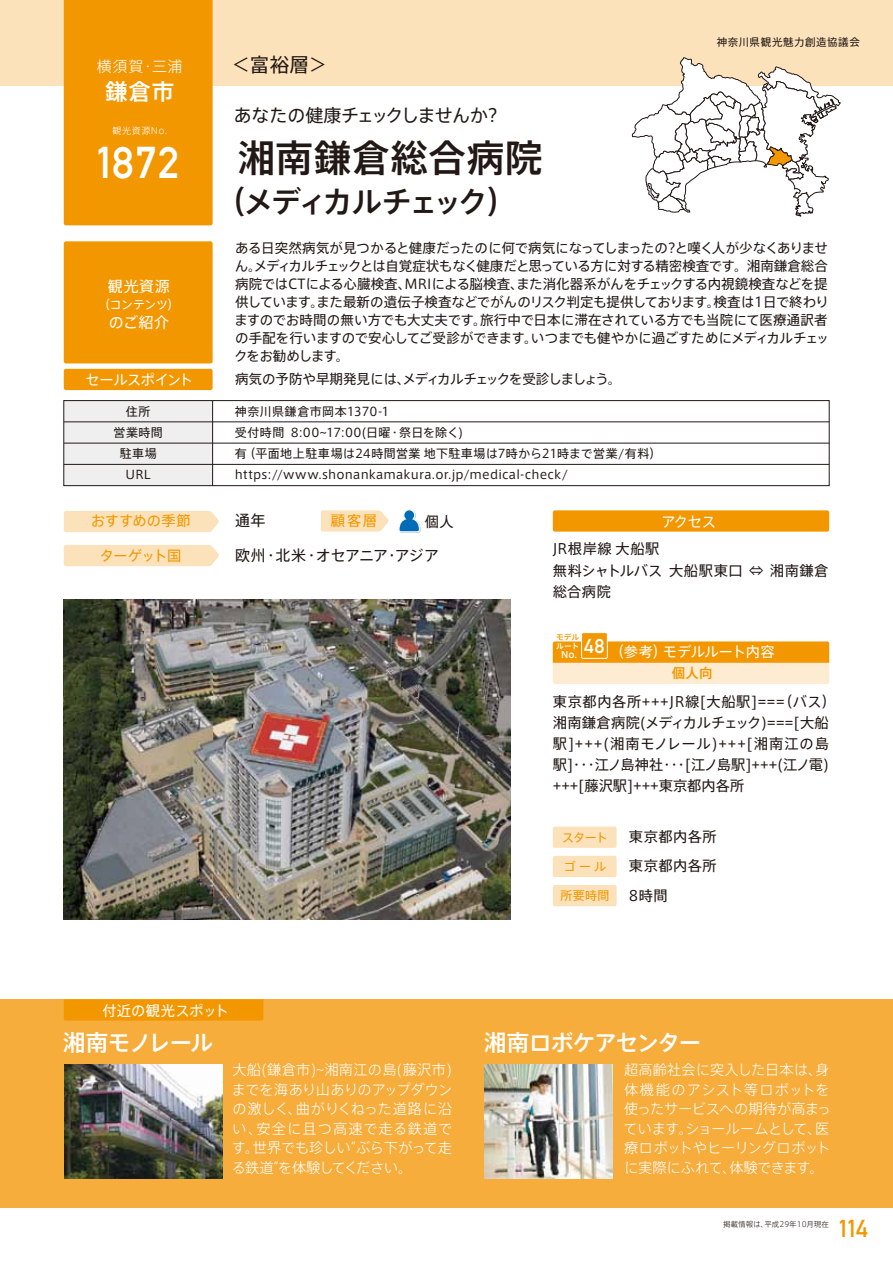
<style>
.page{position:relative;width:893px;height:1263px;background:#fff}
.page>*{position:absolute;margin:0;border:0;box-sizing:border-box;transform-origin:0 0}
.t1{font:43.5px "Alte DIN1451 Mittelschrift";color:#fff}
.t2{font:500 37.5px "Axis Pro N";letter-spacing:.02em;color:#221815}
.t3{font:500 30px "Axis Pro N";letter-spacing:-.125em;color:#221815}
.t4{font:24px "Alte DIN1451 Mittelschrift";color:#f39700}
.t5{font:500 22.5px "Axis Pro N";letter-spacing:-.03em;color:#fff}
.t6{font:500 22.5px "Axis Pro N";letter-spacing:-.05em;color:#fff}
.t7{font:19.5px "Axis Pro N";color:#221815}
.t8{font:18px "Axis Pro N";letter-spacing:-.03em;color:#221815}
.t9{font:15px "Axis Pro N";letter-spacing:-.025em;color:#221815}
.t10{font:15px "Axis Pro N";letter-spacing:.04em;color:#fff}
.t11{font:300 15px "Axis Pro N";color:#fff}
.t12{font:15px "Axis Pro N";color:#221815}
.t13{font:300 14.25px/19.5px "Axis Pro N";letter-spacing:-.005em;color:#fff;text-align:justify}
.t14{font:14.25px/21px "Axis Pro N";letter-spacing:.025em;color:#221815}
.t15{font:14.25px "Axis Pro N";letter-spacing:-.025em;color:#fff}
.t16{font:14.25px "Axis Pro N";color:#f39700}
.t17{font:14.25px "Axis Pro N";letter-spacing:.01em;color:#fff}
.t18{font:13.5px/18px "Axis Pro N";letter-spacing:-.025em;color:#221815}
.t19{font:500 13.5px "Axis Pro N";color:#f39700}
.t20{font:12px/21px "Axis Pro N";letter-spacing:.02em;color:#221815}
.t21{font:12px/21px "Axis Pro N";letter-spacing:.04em;color:#221815;text-align:center}
.t22{font:12px "Axis Pro N";letter-spacing:-.015em;color:#f39700}
.t23{font:12px "Axis Pro N";letter-spacing:-.05em;color:#fff}
.t24{font:10.5px "Axis Pro N";letter-spacing:.055em;color:#221815}
.t25{font:300 9px "Axis Pro N";letter-spacing:.065em;color:#fff}
.t26{font:500 9px "Axis Pro N";color:#fff}
.t27{font:500 7.65px "Axis Pro N";color:#f39700}
.t28{font:500 7.65px "Axis Pro N";color:#fff}
.t29{font:300 7.5px "Axis Pro N";color:#221815}
</style>
<div class="page">
<div style="left:0;top:0;width:893px;height:85px;background:#fce2ba"></div>
<div style="left:64px;top:0;width:149px;height:225px;background:#f39700"></div>
<div style="left:64px;top:241px;width:149px;height:122px;background:#f39700;border-radius:2px"></div>
<div style="left:64px;top:401px;width:149px;height:85px;background:#efefef"></div>
<hr style="left:212px;top:401px;width:1px;height:85px;background:#221815">
<hr style="left:64px;top:443px;width:765px;height:1px;background:#221815">
<hr style="left:64px;top:421px;width:765px;height:1px;background:#221815">
<hr style="left:64px;top:464px;width:765px;height:1px;background:#221815">
<div style="left:63px;top:400px;width:767px;height:86px;border:1px solid #221815"></div>
<div style="left:64px;top:511px;width:155px;height:21px;background:#fce2ba"></div>
<div style="left:64px;top:545px;width:155px;height:21px;background:#fce2ba"></div>
<svg style="left:321px;top:510px;width:68px;height:22px"></svg>
<svg style="left:398px;top:509px;width:23px;height:24px"></svg>
<div style="left:553px;top:885px;width:64px;height:21px;background:#fce2ba;border-radius:2px"></div>
<div style="left:553px;top:856px;width:64px;height:21px;background:#fce2ba;border-radius:2px"></div>
<div style="left:553px;top:827px;width:64px;height:21px;background:#fce2ba;border-radius:2px"></div>
<div style="left:0;top:999px;width:893px;height:209px;background:#f6ad3c"></div>
<div style="left:64px;top:999px;width:199px;height:21px;background:#f39700"></div>
<div style="left:553px;top:510px;width:276px;height:22px;background:#f39700;border-radius:2px"></div>
<img style="left:65px;top:1064px;width:157px;height:115px">
<svg style="left:632px;top:57px;width:209px;height:160px"></svg>
<div style="left:553px;top:641px;width:276px;height:43px;background:#feecd2;border-radius:2px"></div>
<svg style="left:553px;top:641px;width:276px;height:22px"></svg>
<div style="left:582px;top:633px;width:25px;height:25px;background:#f39700"></div>
<div style="left:581px;top:632px;width:27px;height:27px;border:1px solid #fff"></div>
<div style="left:64px;top:369px;width:149px;height:21px;background:#f39700;border-radius:2px"></div>
<img style="left:64px;top:600px;width:446px;height:320px">
<img style="left:485px;top:1064px;width:127px;height:115px">
<p class="t11" style="left:97px;top:58px;width:87px">横須賀・三浦</p>
<h3 class="t5" style="left:105px;top:80px;width:71px">鎌倉市</h3>
<p class="t25" style="left:113px;top:126px;width:56px">観光資源No.</p>
<h1 class="t1" style="left:96px;top:137px;width:85px">1872</h1>
<p class="t10" style="left:108px;top:279px;width:63px">観光資源</p>
<p class="t23" style="left:98px;top:298px;width:83px">（コンテンツ）</p>
<p class="t10" style="left:109px;top:315px;width:62px">のご紹介</p>
<h3 class="t7" style="left:232px;top:55px;width:97px">＜富裕層＞</h3>
<h3 class="t8" style="left:234px;top:106px;width:266px">あなたの健康チェックしませんか?</h3>
<h2 class="t2" style="left:237px;top:139px;width:307px">湘南鎌倉総合病院</h2>
<h3 class="t3" style="left:215px;top:186px;width:303px">（メディカルチェック）</h3>
<p class="t24" style="left:717px;top:37px;width:145px">神奈川県観光魅力創造協議会</p>
<p class="t18" style="left:234px;top:239px;width:596px">ある日突然病気が見つかると健康だったのに何で病気になってしまったの?と嘆く人が少なくありません。メディカルチェックとは自覚症状もなく健康だと思っている方に対する精密検査です。湘南鎌倉総合病院ではCTによる心臓検査、MRIによる脳検査、また消化器系がんをチェックする内視鏡検査などを提供しています。また最新の遺伝子検査などでがんのリスク判定も提供しております。検査は1日で終わりますのでお時間の無い方でも大丈夫です。旅行中で日本に滞在されている方でも当院にて医療通訳者の手配を行いますので安心してご受診ができます。いつまでも健やかに過ごすためにメディカルチェックをお勧めします。</p>
<p class="t15" style="left:86px;top:372px;width:109px">セールスポイント</p>
<p class="t18" style="left:235px;top:369px;width:388px">病気の予防や早期発見には、メディカルチェックを受診しましょう。</p>
<p class="t21" style="left:113px;top:401px;width:51px">住所<br>営業時間駐車場<br>URL</p>
<p class="t20" style="left:235px;top:401px;width:428px">神奈川県鎌倉市岡本1370-1<br>受付時間 8:00~17:00(日曜・祭日を除く)<br>有（平面地上駐車場は24時間営業 地下駐車場は7時から21時まで営業/有料）https://www.shonankamakura.or.jp/medical-check/</p>
<p class="t12" style="left:235px;top:513px;width:32px">通年</p>
<p class="t16" style="left:331px;top:514px;width:48px">顧客層</p>
<p class="t9" style="left:235px;top:548px;width:205px">欧州・北米・オセアニア・アジア</p>
<p class="t16" style="left:91px;top:514px;width:102px">おすすめの季節</p>
<p class="t16" style="left:100px;top:548px;width:83px">ターゲット国</p>
<p class="t15" style="left:661px;top:514px;width:56px">アクセス</p>
<p class="t14" style="left:553px;top:538px;width:277px">JR根岸線 大船駅<br>無料シャトルバス 大船駅東口 ⇔ 湘南鎌倉総合病院</p>
<p class="t14" style="left:425px;top:511px;width:31px">個人</p>
<p class="t27" style="left:556px;top:633px;width:25px">モデル</p>
<p class="t28" style="left:556px;top:643px;width:24px">ルート</p>
<p class="t26" style="left:561px;top:650px;width:45px">No. <sup>48</sup></p>
<p class="t15" style="left:610px;top:645px;width:166px">（参考）モデルルート内容</p>
<p class="t19" style="left:672px;top:667px;width:42px">個人向</p>
<p class="t14" style="left:553px;top:691px;width:285px">東京都内各所+++JR線[大船駅]===（バス）湘南鎌倉病院(メディカルチェック)===[大船駅]+++(湘南モノレール)+++[湘南江の島駅]・・・江ノ島神社・・・[江ノ島駅]+++(江ノ電) +++[藤沢駅]+++東京都内各所</p>
<p class="t22" style="left:562px;top:831px;width:47px">スタート</p>
<p class="t14" style="left:629px;top:826px;width:89px">東京都内各所</p>
<p class="t22" style="left:564px;top:861px;width:44px">ゴ ー ル</p>
<p class="t14" style="left:629px;top:855px;width:89px">東京都内各所</p>
<p class="t22" style="left:560px;top:890px;width:51px">所要時間</p>
<p class="t14" style="left:629px;top:885px;width:40px">8時間</p>
<p class="t17" style="left:102px;top:1003px;width:128px">付近の観光スポット</p>
<h3 class="t6" style="left:63px;top:1031px;width:152px">湘南モノレール</h3>
<p class="t13" style="left:232px;top:1060px;width:222px">大船(鎌倉市)~湘南江の島(藤沢市)までを海あり山ありのアップダウンの激しく、曲がりくねった道路に沿い、安全に且つ高速で走る鉄道です。世界でも珍しい“ぶら下がって走る鉄道”を体験してください。</p>
<h3 class="t5" style="left:484px;top:1031px;width:219px">湘南ロボケアセンター</h3>
<p class="t13" style="left:624px;top:1060px;width:209px;text-align:left">超高齢社会に突入した日本は、身体機能のアシスト等ロボットを使ったサービスへの期待が高まっています。ショールームとして、医療ロボットやヒーリングロボットに実際にふれて、体験できます。</p>
<p class="t29" style="left:723px;top:1220px;width:107px">掲載情報は、平成29年10月現在</p>
<h3 class="t4" style="left:838px;top:1214px;width:31px">114</h3>
</div>
